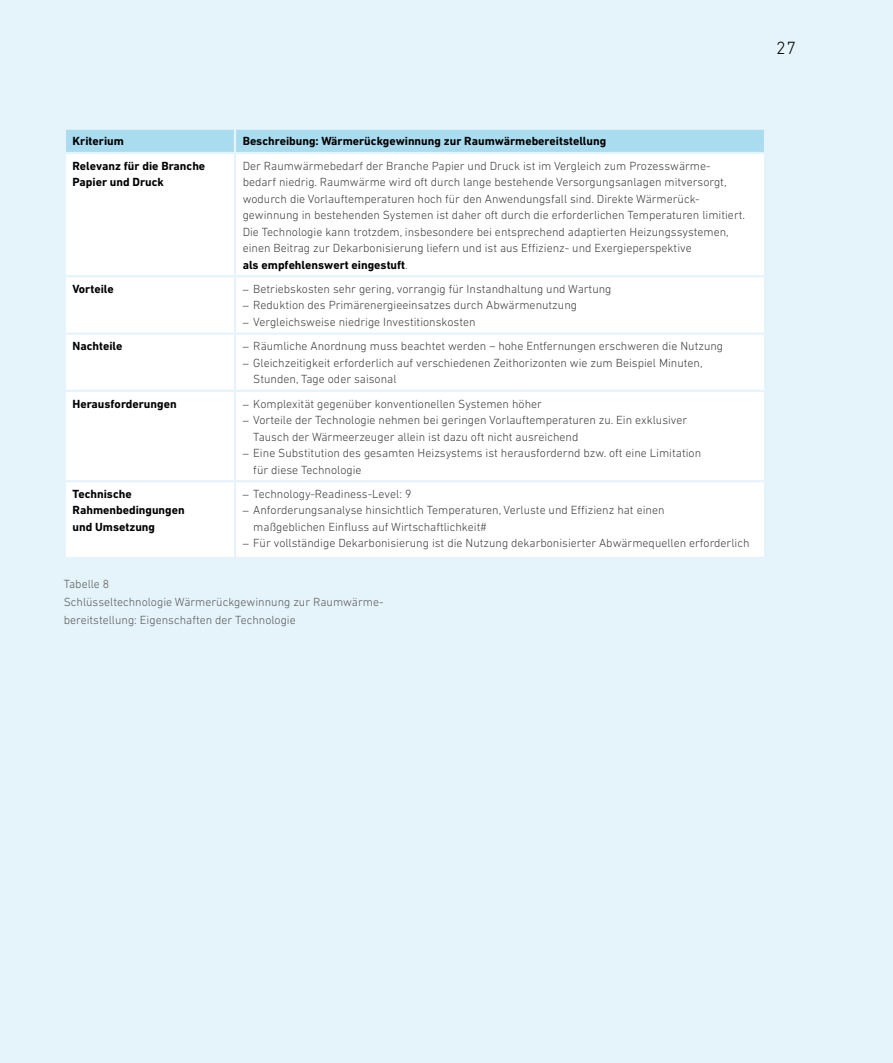
<style>
.page{position:relative;width:893px;height:1063px;background:#e5f4fa}
.page>*{position:absolute;margin:0;border:0;box-sizing:border-box;transform-origin:0 0}
.t1{font:300 18px "DIN Next LT Pro";color:#000}
.t2{font:300 12px/16.5px "DIN Next LT Pro";color:#3e3d40}
.t3{font:700 12px/16.5px "DIN Next LT Pro";color:#000}
.t4{font:300 12px/18px "DIN Next LT Pro";color:#58585a}
.s1{font-weight:700;color:#000}
.s2{font-family:"Sabon Next LT Pro";font-weight:400}
</style>
<div class="page">
<div style="left:66px;top:130px;width:698px;height:22px;background:#aadcef"></div>
<div style="left:66px;top:154px;width:698px;height:403px;background:#fff"></div>
<hr style="left:234px;top:130px;width:2px;height:22px;background:#e5f4fa">
<hr style="left:234px;top:154px;width:2px;height:121px;background:#e5f4fa">
<hr style="left:64px;top:275px;width:171px;height:2px;background:#e5f4fa">
<hr style="left:235px;top:275px;width:531px;height:2px;background:#e5f4fa">
<hr style="left:234px;top:277px;width:2px;height:55px;background:#e5f4fa">
<hr style="left:64px;top:332px;width:171px;height:3px;background:#e5f4fa">
<hr style="left:235px;top:332px;width:531px;height:3px;background:#e5f4fa">
<hr style="left:234px;top:335px;width:2px;height:55px;background:#e5f4fa">
<hr style="left:64px;top:390px;width:171px;height:2px;background:#e5f4fa">
<hr style="left:235px;top:390px;width:531px;height:2px;background:#e5f4fa">
<hr style="left:234px;top:392px;width:2px;height:88px;background:#e5f4fa">
<hr style="left:64px;top:480px;width:171px;height:2px;background:#e5f4fa">
<hr style="left:235px;top:480px;width:531px;height:2px;background:#e5f4fa">
<hr style="left:234px;top:482px;width:2px;height:75px;background:#e5f4fa">
<h1 class="t1" style="left:776px;top:37px;width:22px">27</h1>
<p class="t3" style="left:73px;top:133px;width:53px">Kriterium</p>
<p class="t3" style="left:243px;top:133px;width:365px">Beschreibung: Wärmerückgewinnung zur Raumwärmebereitstellung</p>
<p class="t3" style="left:73px;top:157px;width:134px">Relevanz für die Branche<br>Papier und Druck</p>
<p class="t2" style="left:243px;top:157px;width:504px">Der Raumwärmebedarf der Branche Papier und Druck ist im Vergleich zum Prozesswärme&shy;bedarf niedrig. Raumwärme wird oft durch lange bestehende Versorgungsanlagen mitversorgt, wodurch die Vorlauftemperaturen hoch für den Anwendungsfall sind. Direkte Wärmerück&shy;gewinnung in bestehenden Systemen ist daher oft durch die erforderlichen Temperaturen limitiert.<br>Die Technologie kann trotzdem, insbesondere bei entsprechend adaptierten Heizungssystemen, einen Beitrag zur Dekarbonisierung liefern und ist aus Effizienz- und Exergieperspektive<br><span class="s1">als empfehlenswert eingestuft</span>.</p>
<p class="t3" style="left:73px;top:281px;width:43px">Vorteile</p>
<p class="t2" style="left:243px;top:280px;width:370px"><span class="s2">–</span> Betriebskosten sehr gering, vorrangig für Instandhaltung und Wartung</p>
<p class="t2" style="left:243px;top:297px;width:336px"><span class="s2">–</span> Reduktion des Primärenergieeinsatzes durch Abwärmenutzung</p>
<p class="t2" style="left:243px;top:313px;width:234px"><span class="s2">–</span> Vergleichsweise niedrige Investitionskosten</p>
<p class="t3" style="left:73px;top:338px;width:52px">Nachteile</p>
<p class="t2" style="left:243px;top:338px;width:482px"><span class="s2">–</span> Räumliche Anordnung muss beachtet werden – hohe Entfernungen erschweren die Nutzung</p>
<p class="t2" style="left:253px;top:354px;width:451px;text-indent:-11px"><span class="s2">–</span> Gleichzeitigkeit erforderlich auf verschiedenen Zeithorizonten wie zum Beispiel Minuten,<br>Stunden, Tage oder saisonal</p>
<p class="t3" style="left:73px;top:395px;width:106px">Herausforderungen</p>
<p class="t2" style="left:243px;top:395px;width:301px"><span class="s2">–</span> Komplexität gegenüber konventionellen Systemen höher</p>
<p class="t2" style="left:253px;top:412px;width:435px;text-indent:-11px"><span class="s2">–</span> Vorteile der Technologie nehmen bei geringen Vorlauftemperaturen zu. Ein exklusiver<br>Tausch der Wärmeerzeuger allein ist dazu oft nicht ausreichend</p>
<p class="t2" style="left:253px;top:445px;width:449px;text-indent:-11px"><span class="s2">–</span> Eine Substitution des gesamten Heizsystems ist herausfordernd bzw. oft eine Limitation für diese Technologie</p>
<p class="t3" style="left:73px;top:486px;width:114px">Technische<br>Rahmenbedingungen und Umsetzung</p>
<p class="t2" style="left:243px;top:485px;width:170px"><span class="s2">–</span> Technology-Readiness-Level: 9</p>
<p class="t2" style="left:253px;top:502px;width:413px;text-indent:-11px"><span class="s2">–</span> Anforderungsanalyse hinsichtlich Temperaturen, Verluste und Effizienz hat einen maßgeblichen Einfluss auf Wirtschaftlichkeit#</p>
<p class="t2" style="left:243px;top:535px;width:508px"><span class="s2">–</span> Für vollständige Dekarbonisierung ist die Nutzung dekarbonisierter Abwärmequellen erforderlich</p>
<p class="t4" style="left:64px;top:575px;width:321px">Tabelle 8<br>Schlüsseltechnologie Wärmerückgewinnung zur Raumwärme&shy;bereitstellung: Eigenschaften der Technologie</p>
</div>
